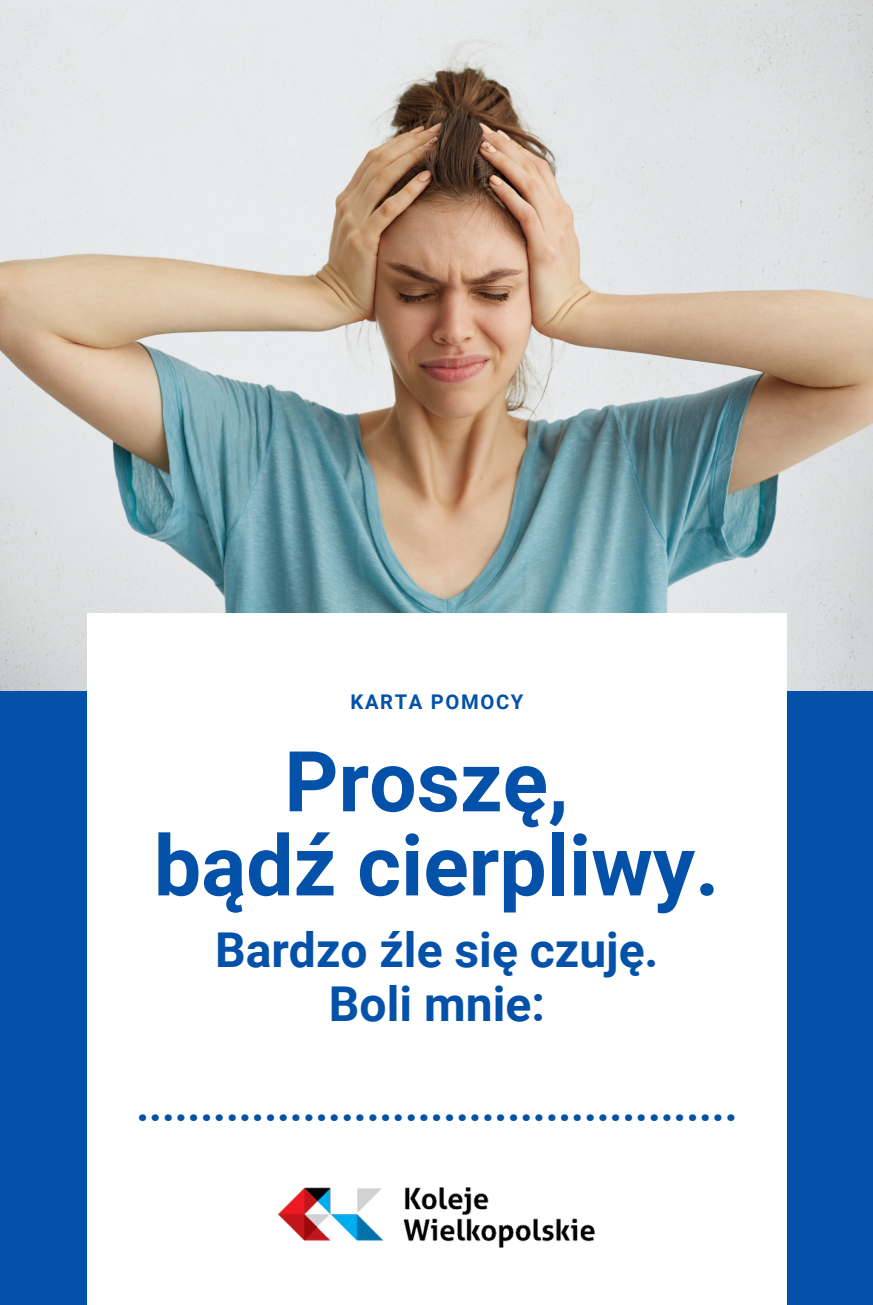
<style>
.page{position:relative;width:873px;height:1305px;background:#0351a8}
.page>*{position:absolute;margin:0;border:0;box-sizing:border-box;transform-origin:0 0}
.t1{font:700 84px "Roboto";color:#0351a8}
.t2{font:700 48px "Roboto";color:#0351a8}
.t3{font:700 44px "Roboto";color:#0351a8}
.t4{font:700 20.4px "Roboto";letter-spacing:.08em;color:#0351a8}
</style>
<div class="page">
<img style="left:0;top:0;width:873px;height:691px">
<div style="left:87px;top:613px;width:700px;height:692px;background:#fff"></div>
<img style="left:279px;top:1188px;width:315px;height:60px">
<p class="t4" style="left:351px;top:690px;width:174px">KARTA POMOCY</p>
<p class="t1" style="left:284px;top:733px;width:286px">Proszę,</p>
<p class="t1" style="left:154px;top:818px;width:567px">bądź cierpliwy.</p>
<p class="t2" style="left:215px;top:923px;width:445px">Bardzo źle się czuję.</p>
<p class="t2" style="left:329px;top:977px;width:217px">Boli mnie:</p>
<p class="t3" style="left:136px;top:1080px;width:603px">...............................................</p>
</div>
